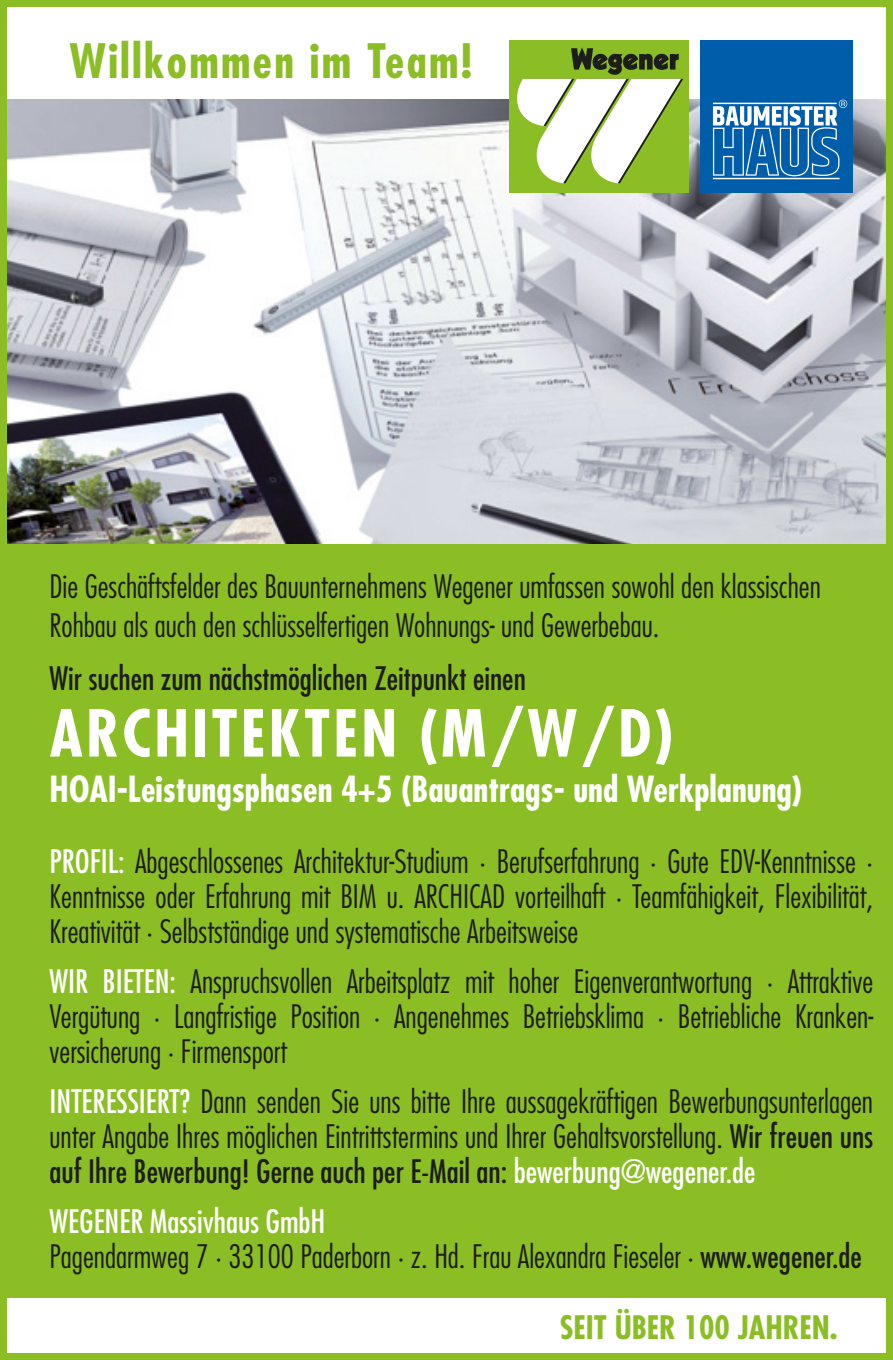
<style>
.page{position:relative;width:893px;height:1360px;background:#fff}
.page>*{position:absolute;margin:0;border:0;box-sizing:border-box;transform-origin:0 0}
.Stelle{font:700 condensed 63px "Futura Std";letter-spacing:.05em;color:#fff}
.t1{font:700 condensed 46.2px "Futura Std";letter-spacing:.05em;color:#8abe24}
.t2{font:700 condensed 35px "Futura Std";color:#fff}
.Fließtext{font:300 condensed 31.5px/35px "Futura Std";color:#1d1d1b;text-align:justify}
.Fließtext-2{font:condensed 31.5px "Futura Std";color:#1d1d1b}
.t3{font:700 condensed 31.5px "Futura Std";color:#8abe24}
.s1{font-weight:400;color:#fff}
.s2{font-weight:400}
</style>
<div class="page">
<div style="left:4px;top:543px;width:889px;height:754px;background:#8abe24"></div>
<img style="left:8px;top:99px;width:877px;height:444px">
<div style="left:701px;top:40px;width:152px;height:152px;background:#005da9"></div>
<svg style="left:713px;top:100px;width:134px;height:79px"></svg>
<div style="left:509px;top:40px;width:180px;height:152px;background:#8abe24"></div>
<svg style="left:517px;top:47px;width:166px;height:136px"></svg>
<div style="left:0;top:0;width:893px;height:1359px;border:7px solid #8abe24"></div>
<p class="t1" style="left:69px;top:32px;width:404px">Willkommen im Team!</p>
<p class="Fließtext" style="left:50px;top:567px;width:773px;line-height:38.5px">Die Geschäftsfelder des Bauunternehmens Wegener umfassen sowohl den klassischen<br>Rohbau als auch den schlüsselfertigen Wohnungs- und Gewerbebau.</p>
<p class="Fließtext-2" style="left:50px;top:659px;width:478px">Wir suchen zum nächstmöglichen Zeitpunkt einen</p>
<p class="Stelle" style="left:50px;top:694px;width:625px">ARCHITEKTEN (M/W/D)</p>
<p class="t2" style="left:50px;top:767px;width:754px">HOAI-Leistungsphasen 4+5 (Bauantrags- und Werkplanung)</p>
<p class="Fließtext" style="left:50px;top:844px;width:825px"><span class="s1">PROFIL:</span> Abgeschlossenes Architektur-Studium · Berufserfahrung · Gute EDV-Kenntnisse · Kenntnisse oder Erfahrung mit BIM u. ARCHICAD vorteilhaft · Teamfähigkeit, Flexibilität, Kreativität · Selbstständige und systematische Arbeitsweise</p>
<p class="Fließtext" style="left:50px;top:963px;width:825px"><span class="s1">WIR BIETEN:</span> Anspruchsvollen Arbeitsplatz mit hoher Eigenverantwortung · Attraktive Vergütung · Langfristige Position · Angenehmes Betriebsklima · Betriebliche Kranken&shy;versicherung · Firmensport</p>
<p class="Fließtext" style="left:50px;top:1083px;width:825px"><span class="s1">INTERESSIERT?</span> Dann senden Sie uns bitte Ihre aussagekräftigen Bewerbungsunterlagen unter Angabe Ihres möglichen Eintrittstermins und Ihrer Gehaltsvorstellung. <span class="s2">Wir freuen uns auf Ihre Bewerbung! Gerne auch per E-Mail an:</span> <span class="s1">bewerbung@wegener.de</span></p>
<p class="Fließtext" style="left:50px;top:1203px;width:814px"><span class="s1">WEGENER Massivhaus GmbH<br></span>Pagendarmweg 7 · 33100 Paderborn · z. Hd. Frau Alexandra Fieseler · <span class="s2">www.wegener.de</span></p>
<p class="t3" style="left:560px;top:1307px;width:280px">SEIT ÜBER 100 JAHREN.</p>
</div>
